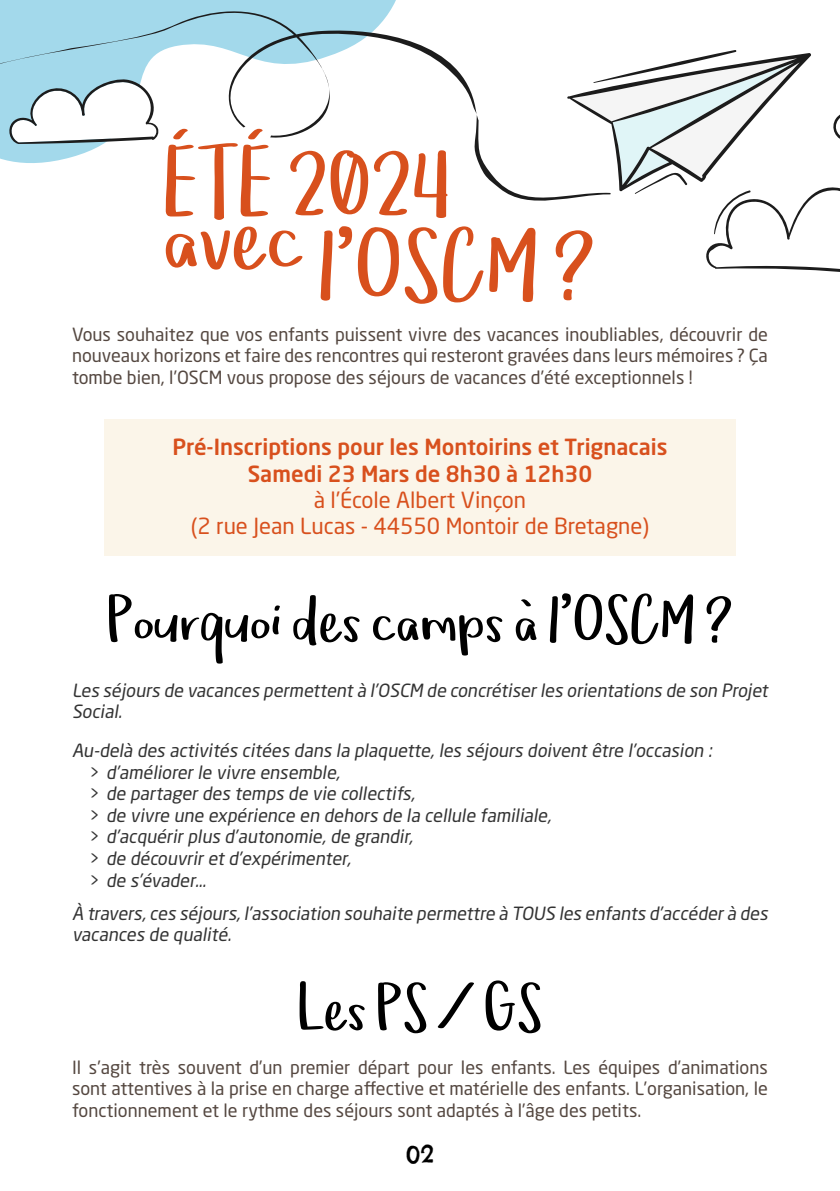
<style>
.page{position:relative;width:840px;height:1191px;background:#fff}
.page>*{position:absolute;margin:0;border:0;box-sizing:border-box;transform-origin:0 0}
.t1{font:96px/83.2px "Om Telolet Om";color:#d8501d}
.t2{font:64px "Om Telolet Om";color:#000}
.t3{font:24px "Chelsea Market";color:#000}
.t4{font:500 22px/26.4px "Neo Sans Std";color:#d8501d;text-align:center}
.t5{font:22px/26.4px "Neo Sans Std";color:#d8501d;text-align:center}
.t6{font:italic 18px/21.6px "Neo Sans Std";color:#333}
.t7{font:18px/21.6px "Neo Sans Std";color:#544740;text-align:justify}
.s1{font-style:normal}
</style>
<div class="page">
<div style="left:0;top:0;width:396px;height:6px;background:#a3d9eb"></div>
<svg style="left:0;top:6px;width:566px;height:195px"></svg>
<svg style="left:7px;top:78px;width:155px;height:66px"></svg>
<svg style="left:566px;top:50px;width:273px;height:222px"></svg>
<div style="left:240px;top:123px;width:31px;height:22px;background:#fff;border-radius:50%"></div>
<div style="left:104px;top:419px;width:631px;height:137px;background:#fbf5e9"></div>
<h1 class="t1" style="left:163px;top:152px;width:433px">ÉTÉ 2024 avecl’OSCM ?</h1>
<p class="t7" style="left:72px;top:323px;width:697px">Vous souhaitez que vos enfants puissent vivre des vacances inoubliables, découvrir de nouveaux horizons et faire des rencontres qui resteront gravées dans leurs mémoires ? Ça tombe bien, l’OSCM vous propose des séjours de vacances d’été exceptionnels !</p>
<p class="t4" style="left:172px;top:433px;width:496px">Pré-Inscriptions pour les Montoirins et Trignacais<br>Samedi 23 Mars de 8h30 à 12h30</p>
<p class="t5" style="left:190px;top:486px;width:460px">à l’École Albert Vinçon<br>(2 rue Jean Lucas - 44550 Montoir de Bretagne)</p>
<h2 class="t2" style="left:107px;top:583px;width:627px">Pourquoi des camps à l’OSCM ?</h2>
<p class="t6" style="left:72px;top:679px;width:700px">Les séjours de vacances permettent à l’OSCM de concrétiserles orientations de son Projet<br>Social.</p>
<p class="t6" style="left:89px;top:739px;width:627px;text-indent:-17px">Au-delà des activités citées dans la plaquette,les séjours doivent être l’occasion : <span class="s1">&gt;</span> d’améliorerle vivre ensemble,<br><span class="s1">&gt;</span> de partagerdes temps de vie collectifs,<br><span class="s1">&gt;</span> de vivre une expérience en dehors de la cellule familiale,<br><span class="s1">&gt;</span> d’acquérirplus d’autonomie,de grandir,<br><span class="s1">&gt;</span> de découvriret d’expérimenter,<br><span class="s1">&gt;</span> de s’évader…</p>
<p class="t6" style="left:72px;top:902px;width:700px">À travers,ces séjours,l’association souhaite permettre à TOUS les enfants d’accéderà des vacances de qualité.</p>
<h2 class="t2" style="left:297px;top:971px;width:246px">Les PS / GS</h2>
<p class="t7" style="left:72px;top:1056px;width:697px">Il s’agit très souvent d’un premier départ pour les enfants. Les équipes d’animations sont attentives à la prise en charge affective et matérielle des enfants. L’organisation, le fonctionnement et le rythme des séjours sont adaptés à l’âge des petits.</p>
<h3 class="t3" style="left:405px;top:1138px;width:30px">02</h3>
</div>
